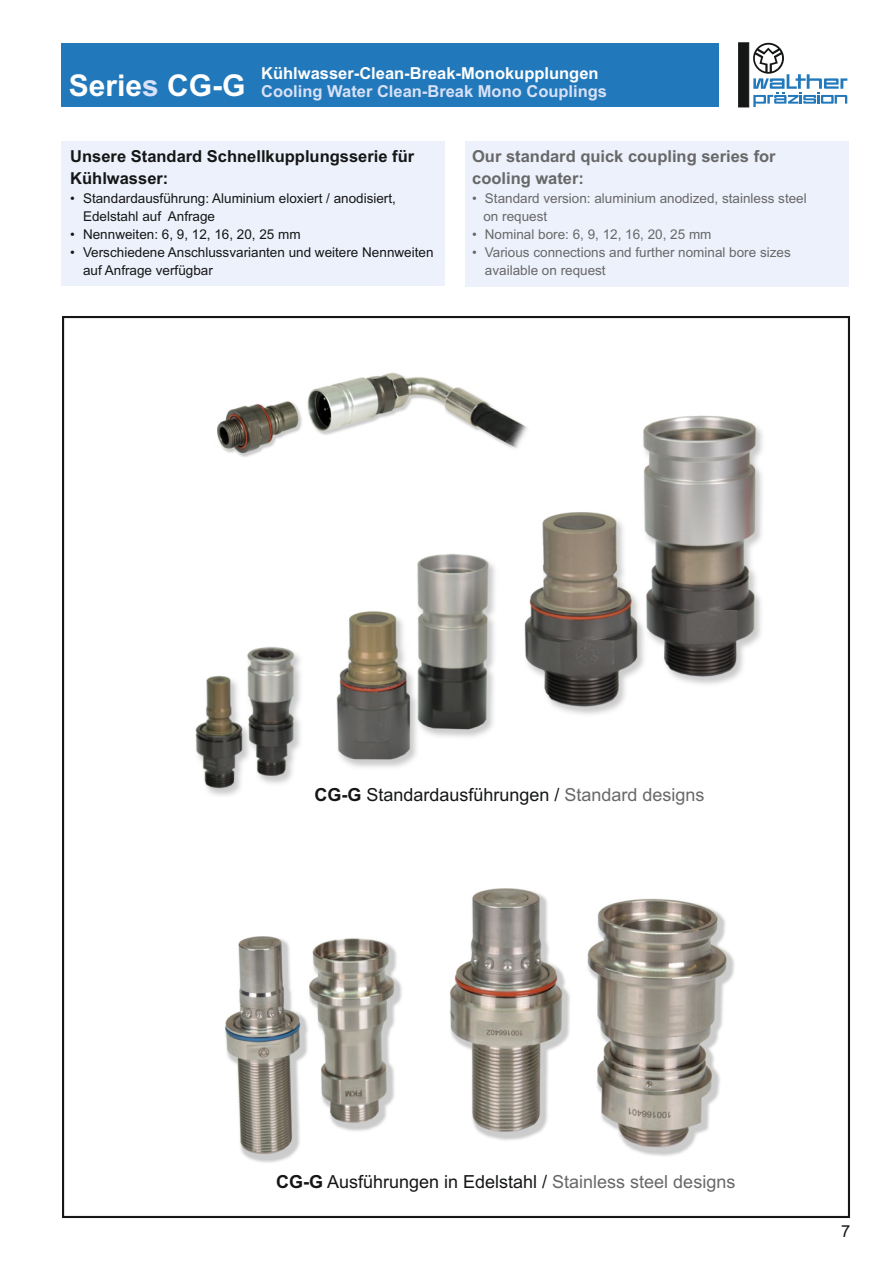
<style>
.page{position:relative;width:893px;height:1263px;background:#fff}
.page>*{position:absolute;margin:0;border:0;box-sizing:border-box;transform-origin:0 0}
.t1{font:18px "Arial";color:#151616}
.t2{font:700 16.5px/18.5px "Arial";color:#fff}
.t3{font:700 16.5px/22px "Arial";color:#151616}
.t4{font:700 16.5px/22px "Arial";color:#686868}
.t5{font:16.5px "Arial";color:#151616}
.t6{font:13.5px/18.1px "Arial";color:#151616}
.t7{font:13.5px/18.1px "Arial";color:#686868}
.s1{font-size:30px}
.s2{font-size:30px;color:#d8e1f7}
.s3{color:#d8e1f7}
.s4{font-weight:700}
.s5{color:#686868}
</style>
<div class="page">
<div style="left:62px;top:141px;width:383px;height:144px;background:#edf1fc"></div>
<div style="left:465px;top:141px;width:384px;height:146px;background:#edf1fc"></div>
<svg style="left:738px;top:42px;width:109px;height:65px"></svg>
<div style="left:61px;top:43px;width:658px;height:64px;background:#2178ba"></div>
<img style="left:195px;top:415px;width:568px;height:381px">
<img style="left:205px;top:372px;width:324px;height:92px">
<img style="left:225px;top:888px;width:510px;height:275px">
<p class="t2" style="left:69px;top:65px;width:540px;text-indent:193px">Kühlwasser-Clean-Break-Monokupplungen<br><span class="s1">Serie</span><span class="s2">s</span> <span class="s1">CG-G</span> <span class="s3">Cooling Water Clean-Break Mono Couplings</span></p>
<p class="t3" style="left:70px;top:146px;width:345px">Unsere Standard Schnellkupplungsserie für<br>Kühlwasser:</p>
<p class="t6" style="left:83px;top:190px;width:314px;text-indent:-13px">• Standardausführung: Aluminium eloxiert / anodisiert,<br>Edelstahl auf Anfrage</p>
<p class="t6" style="left:70px;top:226px;width:232px">• Nennweiten: 6, 9, 12, 16, 20, 25 mm</p>
<p class="t6" style="left:83px;top:244px;width:352px;text-indent:-13px">• Verschiedene Anschlussvarianten und weitere Nennweiten auf Anfrage verfügbar</p>
<p class="t4" style="left:472px;top:146px;width:305px">Our standard quick coupling series for cooling water:</p>
<p class="t7" style="left:483px;top:190px;width:325px;text-indent:-11px">• Standard version: aluminium anodized, stainless steel on request</p>
<p class="t7" style="left:472px;top:226px;width:241px">• Nominal bore: 6, 9, 12, 16, 20, 25 mm</p>
<p class="t7" style="left:485px;top:244px;width:307px;text-indent:-13px">• Various connections and further nominal bore sizes available on request</p>
<h1 class="t1" style="left:314px;top:788px;width:392px"><span class="s4">CG-G</span> Standardausführungen / <span class="s5">Standard designs</span></h1>
<h1 class="t1" style="left:276px;top:1175px;width:461px"><span class="s4">CG-G</span> Ausführungen in Edelstahl / <span class="s5">Stainless steel designs</span></h1>
<p class="t5" style="left:841px;top:1225px;width:11px">7</p>
</div>
